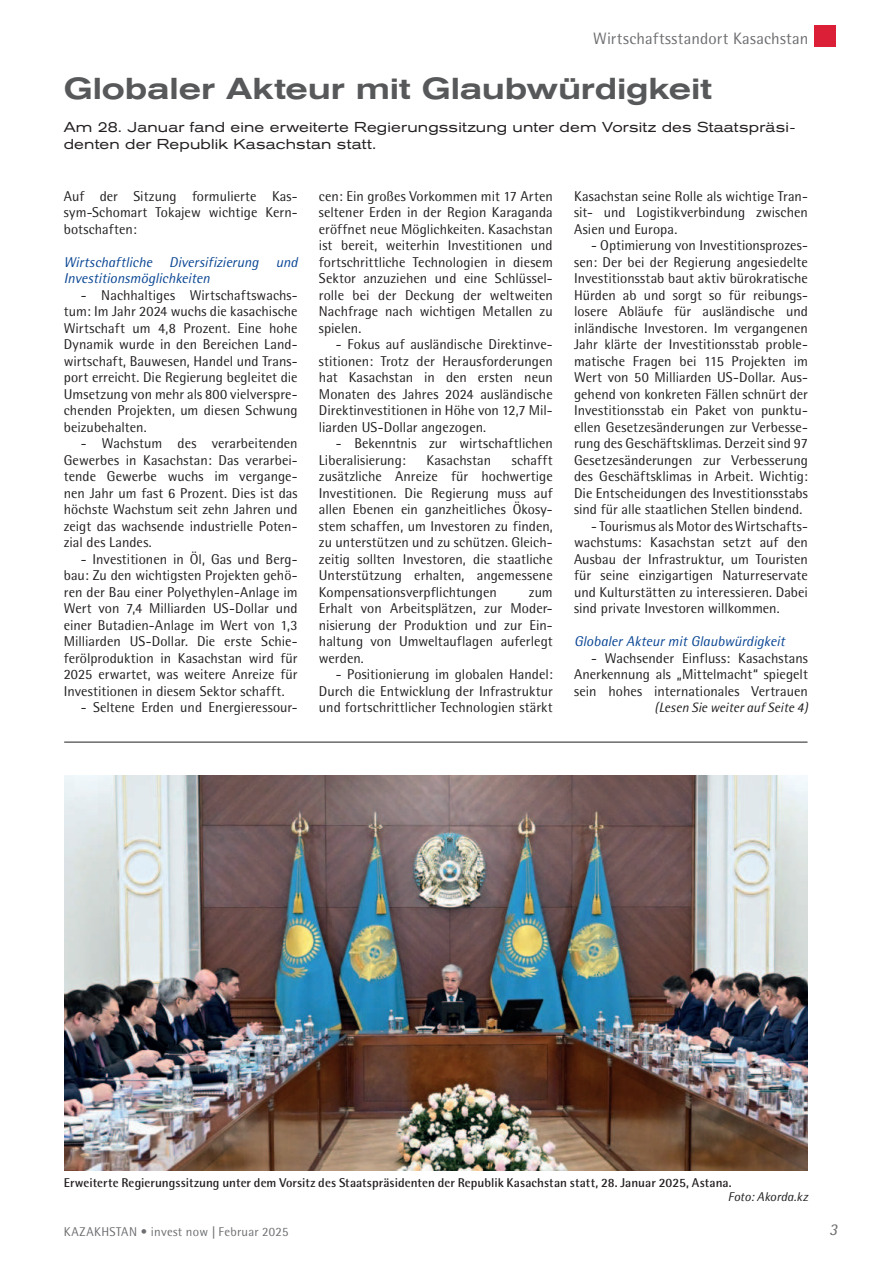
<style>
.page{position:relative;width:893px;height:1263px;background:#fff}
.page>*{position:absolute;margin:0;border:0;box-sizing:border-box;transform-origin:0 0}
.t1{font:500 expanded 30px "Akzidenz Grotesk BE";letter-spacing:-.005em;color:#57585a}
.t2{font:16.5px "Rotis Semi Sans";letter-spacing:.01em;color:#6d6e71}
.t3{font:italic 16.5px "Rotis Semi Sans";color:#6d6e71}
.t4{font:14.25px/16.5px "Rotis Semi Sans";color:#231f20;text-align:justify}
.t5{font:expanded 14.25px/16.5px "Akzidenz Grotesk BE";letter-spacing:.01em;color:#231f20}
.t6{font:italic 14.25px/16.5px "Rotis Semi Sans";color:#094594}
.t7{font:italic 13.5px "Rotis Semi Sans";color:#231f20}
.t8{font:700 12.75px "Rotis Semi Sans";letter-spacing:.005em;color:#231f20}
.t9{font:12.75px "Rotis Semi Sans";letter-spacing:.02em;color:#6d6e71}
.t10{font:italic 12.75px "Rotis Semi Sans";letter-spacing:.01em;color:#231f20}
.s1{font-family:"Meta Book Cyr"}
</style>
<div class="page">
<div style="left:815px;top:25px;width:21px;height:21px;background:#da1f37"></div>
<hr style="left:64px;top:742px;width:743px;height:1px;background:#231f20">
<img style="left:64px;top:775px;width:743px;height:395px">
<p class="t2" style="left:593px;top:31px;width:217px">Wirtschaftsstandort Kasachstan</p>
<h1 class="t1" style="left:64px;top:73px;width:649px">Globaler Akteur mit Glaubwürdigkeit</h1>
<p class="t5" style="left:64px;top:120px;width:733px">Am 28. Januar fand eine erweiterte Regierungssitzung unter dem Vorsitz des Staatspräsi&shy;denten der Republik Kasachstan statt.</p>
<p class="t4" style="left:64px;top:189px;width:235px">Auf der Sitzung formulierte Kas&shy;sym-Schomart Tokajew wichtige Kern&shy;botschaften:</p>
<p class="t6" style="left:64px;top:255px;width:235px">Wirtschaftliche Diversifizierung und<br>Investitionsmöglichkeiten</p>
<p class="t4" style="left:64px;top:288px;width:235px;text-indent:17px">- Nachhaltiges Wirtschaftswachs&shy;tum: Im Jahr 2024 wuchs die kasachische Wirtschaft um 4,8 Prozent. Eine hohe Dynamik wurde in den Bereichen Land&shy;wirtschaft, Bauwesen, Handel und Trans&shy;port erreicht. Die Regierung begleitet die Umsetzung von mehr als 800 vielverspre&shy;chenden Projekten, um diesen Schwung beizubehalten.</p>
<p class="t4" style="left:64px;top:436px;width:235px;text-indent:17px">- Wachstum des verarbeitenden Gewerbes in Kasachstan: Das verarbei&shy;tende Gewerbe wuchs im vergange&shy;nen Jahr um fast 6 Prozent. Dies ist das höchste Wachstum seit zehn Jahren und zeigt das wachsende industrielle Poten&shy;zial des Landes.</p>
<p class="t4" style="left:64px;top:552px;width:235px;text-indent:17px">- Investitionen in Öl, Gas und Berg&shy;bau: Zu den wichtigsten Projekten gehö&shy;ren der Bau einer Polyethylen-Anlage im Wert von 7,4 Milliarden US-Dollar und einer Butadien-Anlage im Wert von 1,3<br>Milliarden US-Dollar. Die erste Schie&shy;ferölproduktion in Kasachstan wird für 2025 erwartet, was weitere Anreize für Investitionen in diesem Sektor schafft.</p>
<p class="t4" style="left:81px;top:700px;width:218px">- Seltene Erden und Energieressour-</p>
<p class="t4" style="left:319px;top:189px;width:235px">cen: Ein großes Vorkommen mit 17 Arten seltener Erden in der Region Karaganda eröffnet neue Möglichkeiten. Kasachstan ist bereit, weiterhin Investitionen und fortschrittliche Technologien in diesem Sektor anzuziehen und eine Schlüssel&shy;rolle bei der Deckung der weltweiten Nachfrage nach wichtigen Metallen zu spielen.</p>
<p class="t4" style="left:319px;top:337px;width:235px;text-indent:17px">- Fokus auf ausländische Direktinve&shy;stitionen: Trotz der Herausforderungen hat Kasachstan in den ersten neun Monaten des Jahres 2024 ausländische Direktinvestitionen in Höhe von 12,7 Mil&shy;liarden US-Dollar angezogen.</p>
<p class="t4" style="left:319px;top:436px;width:235px;text-indent:17px">- Bekenntnis zur wirtschaftlichen<br>Liberalisierung:</p>
<p class="t4" style="left:574px;top:189px;width:235px">Kasachstan seine Rolle als wichtige Tran&shy;sit- und Logistikverbindung zwischen Asien und Europa.</p>
<p class="t4" style="left:574px;top:238px;width:235px;text-indent:17px">- Optimierung von Investitionsprozes&shy;sen: Der bei der Regierung angesiedelte Investitionsstab baut aktiv bürokratische Hürden ab und sorgt so für reibungs&shy;losere Abläufe für ausländische und inländische Investoren. Im vergangenen Jahr klärte der Investitionsstab proble&shy;matische Fragen bei 115 Projekten im Wert von 50 Milliarden US-Dollar. Aus&shy;gehend von konkreten Fällen schnürt der Investitionsstab ein Paket von punktu&shy;ellen Gesetzesänderungen zur Verbesse&shy;rung des Geschäftsklimas. Derzeit sind 97<br>Gesetzesänderungen zur Verbesserung des Geschäftsklimas in Arbeit. Wichtig:<br>Die Entscheidungen des Investitionsstabs sind für alle staatlichen Stellen bindend.</p>
<p class="t4" style="left:574px;top:519px;width:235px;text-indent:17px">- Tourismus als Motor des Wirtschafts&shy;wachstums: Kasachstan setzt auf den Ausbau der Infrastruktur, um Touristen für seine einzigartigen Naturreservate und Kulturstätten zu interessieren. Dabei sind private Investoren willkommen.</p>
<p class="t6" style="left:574px;top:634px;width:212px">Globaler Akteur mit Glaubwürdigkeit</p>
<p class="t4" style="left:574px;top:651px;width:235px;text-indent:17px">- Wachsender Einfluss: Kasachstans Anerkennung als „Mittelmacht“ spiegelt sein hohes internationales Vertrauen</p>
<p class="t7" style="left:654px;top:702px;width:155px">(Lesen Sie weiter auf Seite 4)</p>
<p class="t4" style="left:319px;top:453px;width:235px;text-indent:193px">schafft zusätzliche Anreize für hochwertige Investitionen. Die Regierung muss auf allen Ebenen ein ganzheitliches Ökosy&shy;stem schaffen, um Investoren zu finden, zu unterstützen und zu schützen. Gleich&shy;zeitig sollten Investoren, die staatliche Unterstützung erhalten, angemessene Kompensationsverpflichtungen</p>
<p class="t4" style="left:427px;top:453px;width:66px">Kasachstan</p>
<p class="t4" style="left:319px;top:585px;width:235px;text-indent:210px">zum Erhalt von Arbeitsplätzen, zur Moder&shy;nisierung der Produktion und zur Ein&shy;haltung von Umweltauflagen auferlegt werden.</p>
<p class="t4" style="left:319px;top:667px;width:235px;text-indent:17px">- Positionierung im globalen Handel:<br>Durch die Entwicklung der Infrastruktur und fortschrittlicher Technologien stärkt</p>
<p class="t8" style="left:64px;top:1177px;width:669px">Erweiterte Regierungssitzung unter dem Vorsitz des Staatspräsidenten der Republik Kasachstan statt, 28. Januar 2025, Astana.</p>
<p class="t10" style="left:728px;top:1192px;width:81px">Foto: Akorda.kz</p>
<p class="t9" style="left:64px;top:1226px;width:226px">KAZAKHSTAN • invest now <span class="s1">|</span> Februar 2025</p>
<p class="t3" style="left:829px;top:1222px;width:10px">3</p>
</div>
